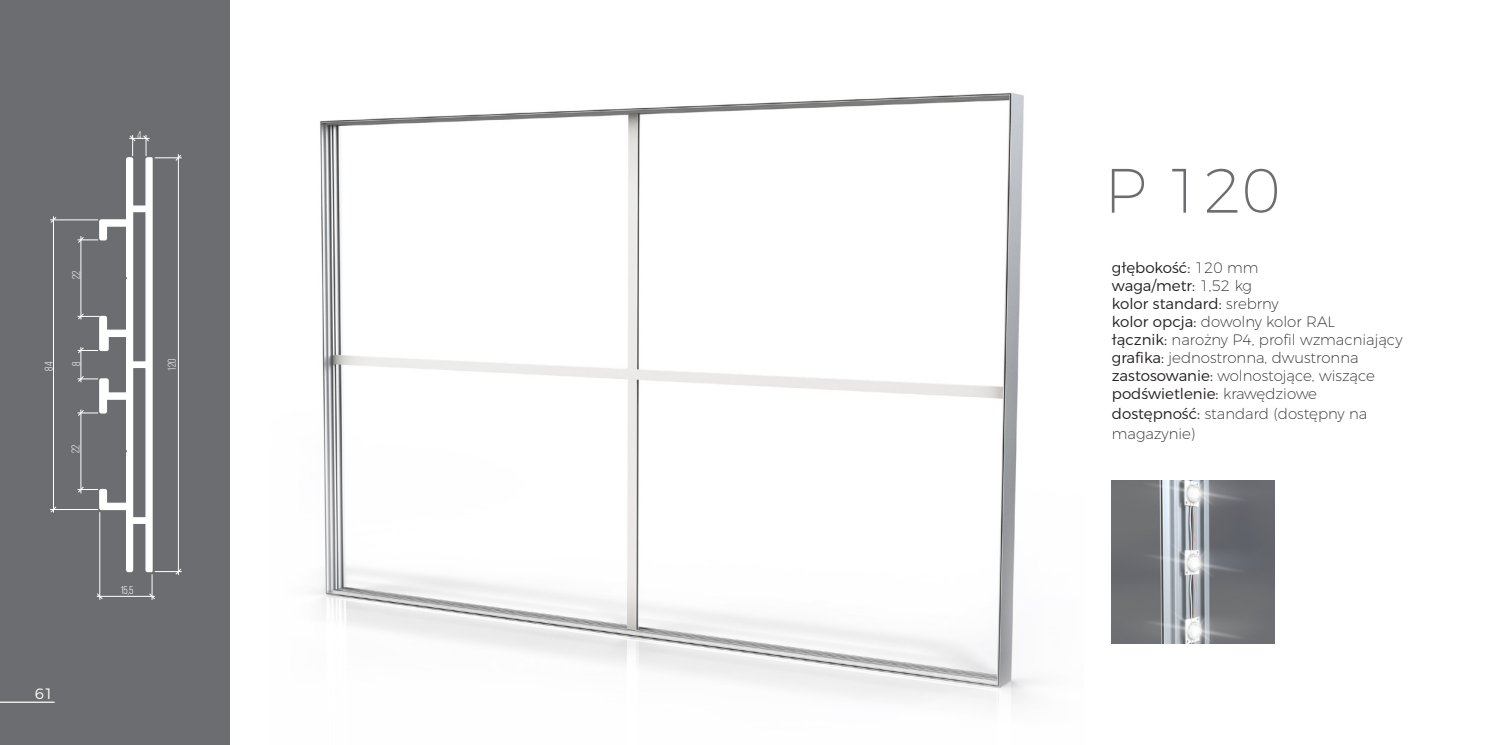
<style>
.page{position:relative;width:1489px;height:745px;background:#fff}
.page>*{position:absolute;margin:0;border:0;box-sizing:border-box;transform-origin:0 0}
.t1{font:200 62.5px "Montserrat";color:#6c6d70}
.t2{font:200 15px "Montserrat";color:#231f20}
.t3{font:300 15px "Montserrat";color:#231f20}
.t4{font:300 15px "Montserrat";color:#fff}
.t5{font:11.25px "Bebas Neue";color:#fff}
.s1{font-weight:200}
.s2{font-weight:300}
</style>
<div class="page">
<img style="left:314px;top:92px;width:725px;height:611px">
<div style="left:0;top:0;width:229px;height:744px;background:#6c6d70"></div>
<hr style="left:50px;top:219px;width:48px;height:1px;background:#fff">
<hr style="left:50px;top:509px;width:48px;height:1px;background:#fff">
<hr style="left:53px;top:216px;width:1px;height:296px;background:#fff">
<svg style="left:50px;top:216px;width:7px;height:7px"></svg>
<svg style="left:50px;top:506px;width:7px;height:6px"></svg>
<svg style="left:78px;top:135px;width:104px;height:464px"></svg>
<img style="left:1111px;top:480px;width:163px;height:162px">
<hr style="left:0;top:701px;width:55px;height:1px;background:#fff">
<p class="t5" style="left:70px;top:279px;width:10px;rotate:-90deg">22</p>
<p class="t5" style="left:137px;top:129px;width:6px">4</p>
<p class="t5" style="left:43px;top:370px;width:10px;rotate:-90deg">84</p>
<p class="t5" style="left:166px;top:370px;width:13px;rotate:-90deg">120</p>
<p class="t5" style="left:70px;top:366px;width:6px;rotate:-90deg">8</p>
<p class="t5" style="left:70px;top:452px;width:10px;rotate:-90deg">22</p>
<p class="t4" style="left:35px;top:682px;width:20px">61</p>
<p class="t5" style="left:120px;top:583px;width:15px">15,5</p>
<p class="t1" style="left:1104px;top:143px;width:177px">P 120</p>
<p class="t3" style="left:1111px;top:255px;width:148px">głębokość: <span class="s1">120 mm</span></p>
<p class="t3" style="left:1111px;top:273px;width:142px">waga/metr: <span class="s1">1,52 kg</span></p>
<p class="t3" style="left:1111px;top:291px;width:168px">kolor standard: <span class="s1">srebrny</span></p>
<p class="t2" style="left:1111px;top:310px;width:225px"><span class="s2">kolor opcja:</span> dowolny kolor RAL</p>
<p class="t2" style="left:1111px;top:328px;width:292px"><span class="s2">łącznik:</span> narożny P4, profil wzmacniający</p>
<p class="t2" style="left:1111px;top:346px;width:248px"><span class="s2">grafika:</span> jednostronna, dwustronna</p>
<p class="t2" style="left:1111px;top:364px;width:264px"><span class="s2">zastosowanie:</span> wolnostojące, wiszące</p>
<p class="t3" style="left:1111px;top:381px;width:207px">podświetlenie: <span class="s1">krawędziowe</span></p>
<p class="t2" style="left:1111px;top:402px;width:257px"><span class="s2">dostępność:</span> standard (dostępny na</p>
<p class="t2" style="left:1111px;top:422px;width:85px">magazynie)</p>
</div>
